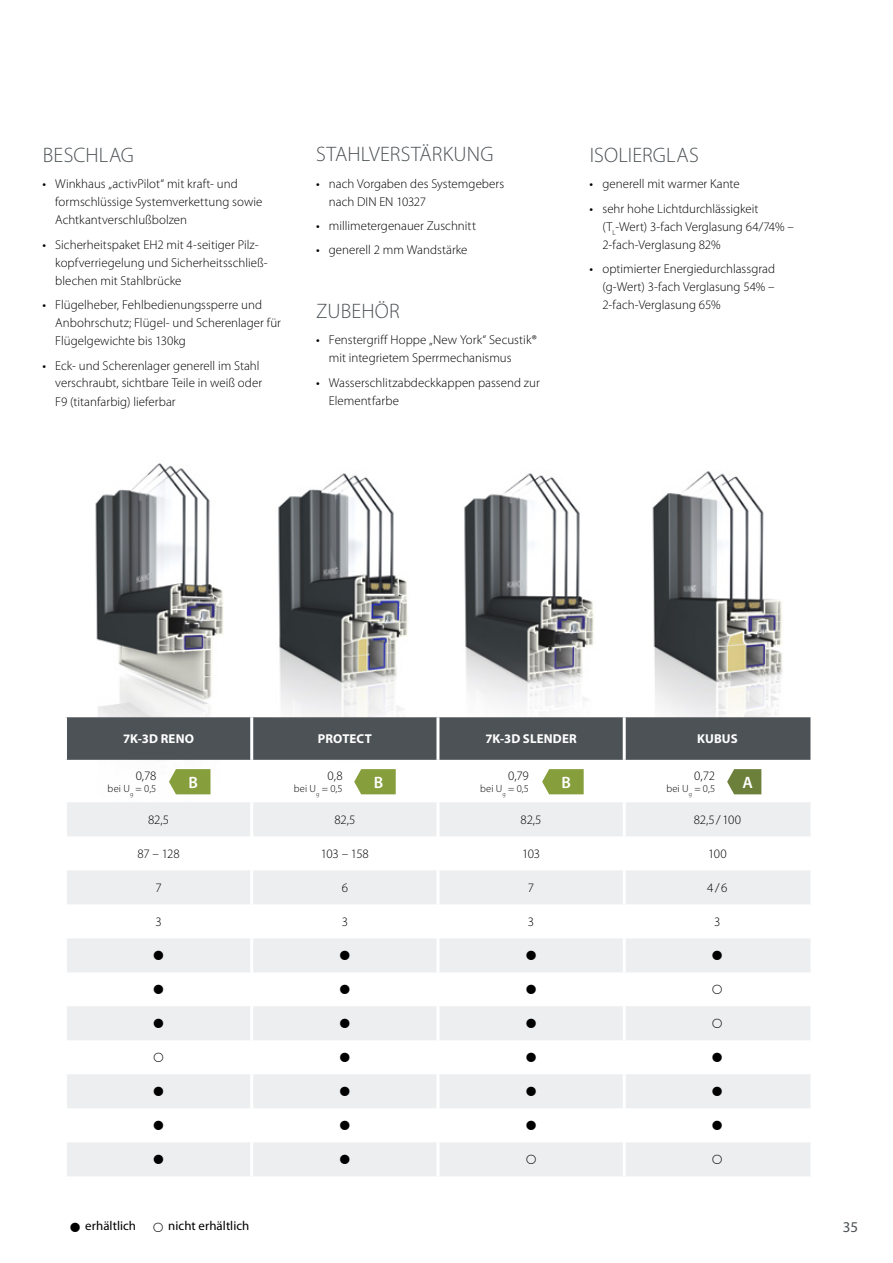
<style>
.page{position:relative;width:893px;height:1263px;background:#fff}
.page>*{position:absolute;margin:0;border:0;box-sizing:border-box;transform-origin:0 0}
.t1{font:300 21px "Myriad Pro";letter-spacing:.005em;color:#4c5256}
.t2{font:600 16.5px "Myriad Pro";color:#fff}
.t3{font:15px "Myriad Pro";color:#4c5256}
.t4{font:300 12.9px/18px "Myriad Pro";color:#000}
.t5{font:700 12.9px "Myriad Pro";letter-spacing:.01em;color:#fff}
.t6{font:12.9px "Myriad Pro";letter-spacing:.005em;color:#000}
.t7{font:300 10.5px "Myriad Pro";letter-spacing:.015em;color:#000}
.s1{font-weight:400}
</style>
<div class="page">
<img style="left:95px;top:463px;width:129px;height:332px">
<img style="left:464px;top:473px;width:130px;height:236px">
<img style="left:278px;top:473px;width:130px;height:244px">
<img style="left:652px;top:471px;width:131px;height:246px">
<div style="left:67px;top:717px;width:743px;height:43px;background:#4c5256"></div>
<svg style="left:67px;top:802px;width:743px;height:374px;fill:#edeef0"></svg>
<hr style="left:250px;top:802px;width:3px;height:34px;background:#fff">
<hr style="left:436px;top:802px;width:3px;height:34px;background:#fff">
<hr style="left:623px;top:802px;width:3px;height:34px;background:#fff">
<hr style="left:250px;top:836px;width:3px;height:34px;background:#fff">
<hr style="left:436px;top:836px;width:3px;height:34px;background:#fff">
<hr style="left:623px;top:836px;width:3px;height:34px;background:#fff">
<hr style="left:250px;top:870px;width:3px;height:34px;background:#fff">
<hr style="left:436px;top:870px;width:3px;height:34px;background:#fff">
<hr style="left:623px;top:870px;width:3px;height:34px;background:#fff">
<hr style="left:250px;top:904px;width:3px;height:34px;background:#fff">
<hr style="left:436px;top:904px;width:3px;height:34px;background:#fff">
<hr style="left:623px;top:904px;width:3px;height:34px;background:#fff">
<hr style="left:250px;top:938px;width:3px;height:34px;background:#fff">
<hr style="left:436px;top:938px;width:3px;height:34px;background:#fff">
<hr style="left:623px;top:938px;width:3px;height:34px;background:#fff">
<hr style="left:250px;top:972px;width:3px;height:34px;background:#fff">
<hr style="left:436px;top:972px;width:3px;height:34px;background:#fff">
<hr style="left:623px;top:972px;width:3px;height:34px;background:#fff">
<hr style="left:250px;top:1006px;width:3px;height:34px;background:#fff">
<hr style="left:436px;top:1006px;width:3px;height:34px;background:#fff">
<hr style="left:623px;top:1006px;width:3px;height:34px;background:#fff">
<hr style="left:250px;top:1040px;width:3px;height:34px;background:#fff">
<hr style="left:436px;top:1040px;width:3px;height:34px;background:#fff">
<hr style="left:623px;top:1040px;width:3px;height:34px;background:#fff">
<hr style="left:250px;top:1074px;width:3px;height:34px;background:#fff">
<hr style="left:436px;top:1074px;width:3px;height:34px;background:#fff">
<hr style="left:623px;top:1074px;width:3px;height:34px;background:#fff">
<hr style="left:250px;top:1108px;width:3px;height:34px;background:#fff">
<hr style="left:436px;top:1108px;width:3px;height:34px;background:#fff">
<hr style="left:623px;top:1108px;width:3px;height:34px;background:#fff">
<hr style="left:250px;top:1142px;width:3px;height:34px;background:#fff">
<hr style="left:436px;top:1142px;width:3px;height:34px;background:#fff">
<hr style="left:623px;top:1142px;width:3px;height:34px;background:#fff">
<hr style="left:250px;top:717px;width:3px;height:43px;background:#fff">
<hr style="left:436px;top:717px;width:3px;height:43px;background:#fff">
<hr style="left:623px;top:717px;width:3px;height:43px;background:#fff">
<svg style="left:727px;top:769px;width:34px;height:25px"></svg>
<svg style="left:169px;top:769px;width:41px;height:25px"></svg>
<svg style="left:354px;top:769px;width:42px;height:25px"></svg>
<svg style="left:542px;top:769px;width:42px;height:25px"></svg>
<svg style="left:154px;top:951px;width:9px;height:9px"></svg>
<svg style="left:340px;top:951px;width:9px;height:9px"></svg>
<svg style="left:526px;top:951px;width:10px;height:9px"></svg>
<svg style="left:713px;top:951px;width:9px;height:9px"></svg>
<svg style="left:154px;top:985px;width:9px;height:9px"></svg>
<svg style="left:340px;top:985px;width:9px;height:9px"></svg>
<svg style="left:526px;top:985px;width:10px;height:9px"></svg>
<svg style="left:713px;top:985px;width:9px;height:9px"></svg>
<svg style="left:154px;top:1019px;width:9px;height:9px"></svg>
<svg style="left:340px;top:1019px;width:9px;height:9px"></svg>
<svg style="left:526px;top:1019px;width:10px;height:9px"></svg>
<svg style="left:713px;top:1019px;width:9px;height:9px"></svg>
<svg style="left:154px;top:1053px;width:9px;height:9px"></svg>
<svg style="left:340px;top:1053px;width:9px;height:9px"></svg>
<svg style="left:526px;top:1053px;width:10px;height:9px"></svg>
<svg style="left:713px;top:1053px;width:9px;height:9px"></svg>
<svg style="left:154px;top:1087px;width:9px;height:9px"></svg>
<svg style="left:340px;top:1087px;width:9px;height:9px"></svg>
<svg style="left:526px;top:1087px;width:10px;height:9px"></svg>
<svg style="left:713px;top:1087px;width:9px;height:9px"></svg>
<svg style="left:154px;top:1121px;width:9px;height:9px"></svg>
<svg style="left:340px;top:1121px;width:9px;height:9px"></svg>
<svg style="left:526px;top:1121px;width:10px;height:9px"></svg>
<svg style="left:713px;top:1121px;width:9px;height:9px"></svg>
<svg style="left:154px;top:1155px;width:9px;height:9px"></svg>
<svg style="left:340px;top:1155px;width:9px;height:9px"></svg>
<svg style="left:526px;top:1155px;width:10px;height:9px"></svg>
<svg style="left:713px;top:1155px;width:9px;height:9px"></svg>
<h1 class="t1" style="left:43px;top:142px;width:93px">BESCHLAG</h1>
<p class="t4" style="left:55px;top:175px;width:209px;text-indent:-13px"><span class="s1">•</span> Winkhaus „activPilot“ mit kraft- und formschlüssige Systemverkettung sowie<br>Achtkantverschlußbolzen</p>
<p class="t4" style="left:55px;top:235px;width:214px;text-indent:-13px"><span class="s1">•</span> Sicherheitspaket EH2 mit 4-seitiger Pilz&shy;kopfverriegelung und Sicherheitsschließ&shy;blechen mit Stahlbrücke</p>
<p class="t4" style="left:55px;top:296px;width:227px;text-indent:-13px"><span class="s1">•</span> Flügelheber, Fehlbedienungssperre und<br>Anbohrschutz; Flügel- und Scherenlager für<br>Flügelgewichte bis 130kg</p>
<p class="t4" style="left:55px;top:356px;width:208px;text-indent:-13px"><span class="s1">•</span> Eck- und Scherenlager generell im Stahl verschraubt, sichtbare Teile in weiß oder<br>F9 (titanfarbig) lieferbar</p>
<h1 class="t1" style="left:316px;top:141px;width:179px">STAHLVERSTÄRKUNG</h1>
<p class="t4" style="left:329px;top:174px;width:177px;text-indent:-13px"><span class="s1">•</span> nach Vorgaben des Systemgebers nach DIN EN 10327</p>
<p class="t4" style="left:316px;top:216px;width:161px"><span class="s1">•</span> millimetergenauer Zuschnitt</p>
<p class="t4" style="left:316px;top:241px;width:153px"><span class="s1">•</span> generell 2 mm Wandstärke</p>
<h1 class="t1" style="left:316px;top:298px;width:85px">ZUBEHÖR</h1>
<p class="t4" style="left:329px;top:331px;width:209px;text-indent:-13px"><span class="s1">•</span> Fenstergriff Hoppe „New York“ Secustik® mit integrietem Sperrmechanismus</p>
<p class="t4" style="left:329px;top:373px;width:213px;text-indent:-13px"><span class="s1">•</span> Wasserschlitzabdeckkappen passend zur<br>Elementfarbe</p>
<h1 class="t1" style="left:590px;top:142px;width:110px">ISOLIERGLAS</h1>
<p class="t4" style="left:590px;top:175px;width:152px"><span class="s1">•</span> generell mit warmer Kante</p>
<p class="t4" style="left:602px;top:199px;width:193px;text-indent:-13px"><span class="s1">•</span> sehr hohe Lichtdurchlässigkeit (T<sub>L</sub>-Wert) 3-fach Verglasung 64/74% –<br>2-fach-Verglasung 82%</p>
<p class="t4" style="left:602px;top:260px;width:174px;text-align:justify;text-indent:-13px"><span class="s1">•</span> optimierter Energiedurchlassgrad (g-Wert) 3-fach Verglasung 54% – 2-fach-Verglasung 65%</p>
<p class="t5" style="left:123px;top:732px;width:72px">7K-3D RENO</p>
<p class="t5" style="left:318px;top:732px;width:55px">PROTECT</p>
<p class="t5" style="left:485px;top:732px;width:93px">7K-3D SLENDER</p>
<p class="t5" style="left:697px;top:732px;width:42px">KUBUS</p>
<p class="t4" style="left:136px;top:766px;width:22px">0,78</p>
<p class="t7" style="left:108px;top:782px;width:50px">bei U<sub>g</sub> = 0,5</p>
<p class="t4" style="left:328px;top:766px;width:17px">0,8</p>
<p class="t7" style="left:294px;top:782px;width:50px">bei U<sub>g</sub> = 0,5</p>
<p class="t4" style="left:508px;top:766px;width:22px">0,79</p>
<p class="t7" style="left:480px;top:782px;width:50px">bei U<sub>g</sub> = 0,5</p>
<p class="t4" style="left:694px;top:766px;width:22px">0,72</p>
<p class="t7" style="left:666px;top:782px;width:50px">bei U<sub>g</sub> = 0,5</p>
<p class="t2" style="left:188px;top:772px;width:11px">B</p>
<p class="t2" style="left:374px;top:772px;width:11px">B</p>
<p class="t2" style="left:562px;top:772px;width:11px">B</p>
<p class="t2" style="left:742px;top:772px;width:12px">A</p>
<p class="t4" style="left:148px;top:811px;width:22px">82,5</p>
<p class="t4" style="left:334px;top:811px;width:22px">82,5</p>
<p class="t4" style="left:521px;top:811px;width:22px">82,5</p>
<p class="t4" style="left:694px;top:811px;width:49px">82,5 / 100</p>
<p class="t4" style="left:138px;top:845px;width:44px">87 – 128</p>
<p class="t4" style="left:321px;top:845px;width:49px">103 – 158</p>
<p class="t4" style="left:522px;top:845px;width:19px">103</p>
<p class="t4" style="left:708px;top:845px;width:20px">100</p>
<p class="t4" style="left:155px;top:879px;width:8px">7</p>
<p class="t4" style="left:342px;top:879px;width:8px">6</p>
<p class="t4" style="left:528px;top:879px;width:8px">7</p>
<p class="t4" style="left:707px;top:879px;width:22px">4/6</p>
<p class="t4" style="left:155px;top:913px;width:8px">3</p>
<p class="t4" style="left:342px;top:913px;width:8px">3</p>
<p class="t4" style="left:528px;top:913px;width:8px">3</p>
<p class="t4" style="left:714px;top:913px;width:8px">3</p>
<p class="t6" style="left:85px;top:1219px;width:52px">erhältlich</p>
<p class="t6" style="left:168px;top:1219px;width:83px">nicht erhältlich</p>
<p class="t3" style="left:843px;top:1218px;width:17px">35</p>
</div>
